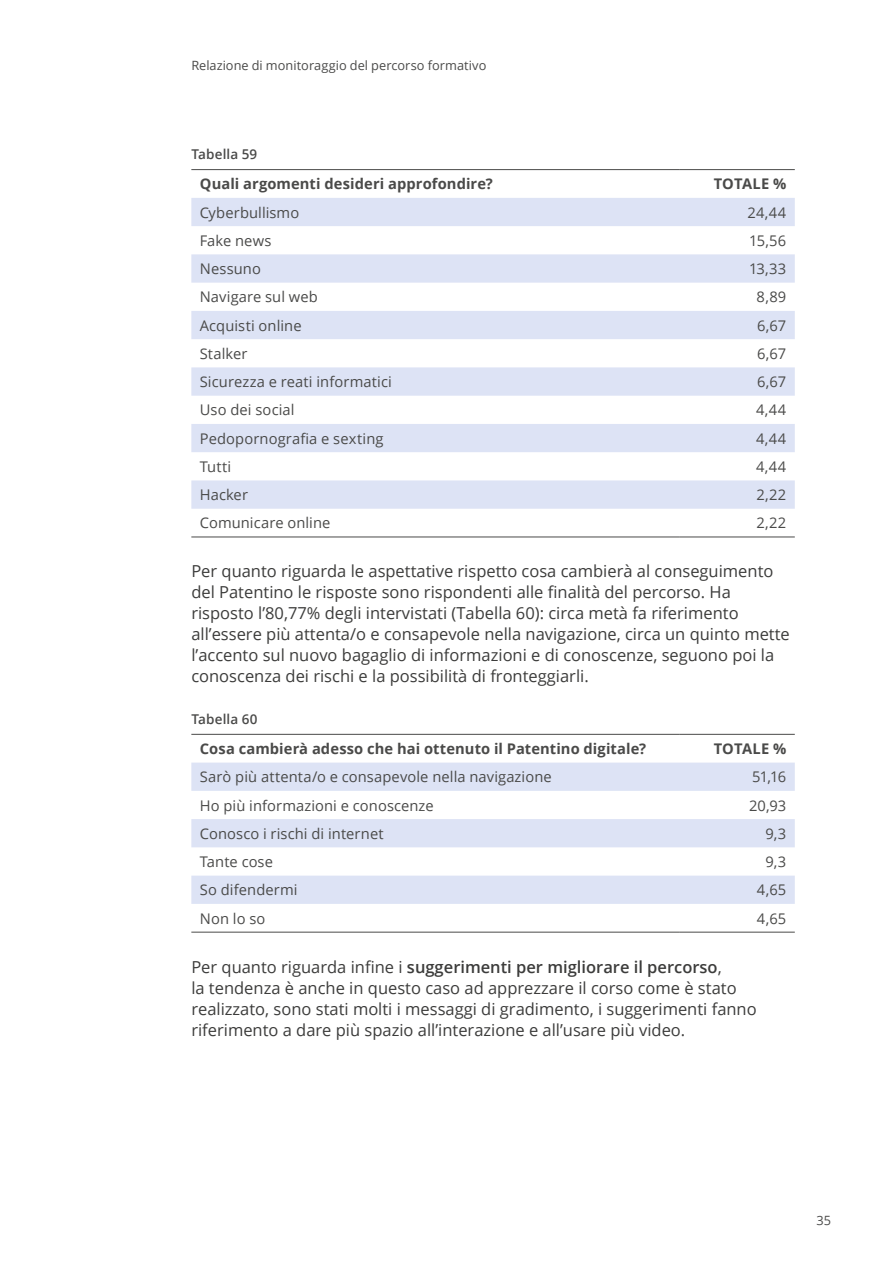
<style>
.page{position:relative;width:893px;height:1263px;background:#fff}
.page>*{position:absolute;margin:0;border:0;box-sizing:border-box;transform-origin:0 0}
.t1{font:16.5px/21px "Open Sans";color:#3c3c3b}
.t2{font:14.7px "Open Sans";letter-spacing:.005em;color:#4a4a49}
.t3{font:700 14.7px "Open Sans";letter-spacing:.005em;color:#4a4a49}
.t4{font:600 13.5px "Open Sans";letter-spacing:.01em;color:#4a4a49}
.t5{font:12.75px "Open Sans";letter-spacing:.005em;color:#4a4a49}
.s1{font-weight:600}
</style>
<div class="page">
<svg style="left:191px;top:198px;width:604px;height:311px;fill:#dde3f5"></svg>
<hr style="left:191px;top:169px;width:488px;height:1px;background:#4a4a49">
<hr style="left:679px;top:169px;width:116px;height:1px;background:#4a4a49">
<hr style="left:191px;top:537px;width:488px;height:1px;background:#4a4a49">
<hr style="left:679px;top:537px;width:116px;height:1px;background:#4a4a49">
<svg style="left:191px;top:762px;width:604px;height:142px;fill:#dde3f5"></svg>
<hr style="left:191px;top:734px;width:488px;height:1px;background:#4a4a49">
<hr style="left:679px;top:734px;width:116px;height:1px;background:#4a4a49">
<hr style="left:191px;top:932px;width:488px;height:1px;background:#4a4a49">
<hr style="left:679px;top:932px;width:116px;height:1px;background:#4a4a49">
<p class="t5" style="left:191px;top:57px;width:297px">Relazione di monitoraggio del percorso formativo</p>
<p class="t4" style="left:191px;top:145px;width:67px">Tabella 59</p>
<p class="t3" style="left:200px;top:174px;width:295px">Quali argomenti desideri approfondire?</p>
<p class="t3" style="left:714px;top:174px;width:74px">TOTALE %</p>
<p class="t2" style="left:200px;top:202px;width:101px">Cyberbullismo</p>
<p class="t2" style="left:748px;top:202px;width:40px">24,44</p>
<p class="t2" style="left:200px;top:230px;width:73px">Fake news</p>
<p class="t2" style="left:749px;top:230px;width:39px">15,56</p>
<p class="t2" style="left:200px;top:259px;width:63px">Nessuno</p>
<p class="t2" style="left:749px;top:259px;width:39px">13,33</p>
<p class="t2" style="left:200px;top:287px;width:119px">Navigare sul web</p>
<p class="t2" style="left:757px;top:287px;width:31px">8,89</p>
<p class="t2" style="left:200px;top:315px;width:103px">Acquisti online</p>
<p class="t2" style="left:757px;top:315px;width:31px">6,67</p>
<p class="t2" style="left:200px;top:343px;width:49px">Stalker</p>
<p class="t2" style="left:757px;top:343px;width:31px">6,67</p>
<p class="t2" style="left:200px;top:372px;width:193px">Sicurezza e reati informatici</p>
<p class="t2" style="left:757px;top:372px;width:31px">6,67</p>
<p class="t2" style="left:200px;top:400px;width:96px">Uso dei social</p>
<p class="t2" style="left:756px;top:400px;width:32px">4,44</p>
<p class="t2" style="left:200px;top:428px;width:185px">Pedopornografia e sexting</p>
<p class="t2" style="left:756px;top:428px;width:32px">4,44</p>
<p class="t2" style="left:200px;top:456px;width:33px">Tutti</p>
<p class="t2" style="left:756px;top:456px;width:32px">4,44</p>
<p class="t2" style="left:200px;top:485px;width:50px">Hacker</p>
<p class="t2" style="left:756px;top:485px;width:31px">2,22</p>
<p class="t2" style="left:200px;top:513px;width:132px">Comunicare online</p>
<p class="t2" style="left:756px;top:513px;width:31px">2,22</p>
<p class="t1" style="left:191px;top:560px;width:600px">Per quanto riguarda le aspettative rispetto cosa cambierà al conseguimento del Patentino le risposte sono rispondenti alle finalità del percorso. Ha risposto l’80,77% degli intervistati (Tabella 60): circa metà fa riferimento all’essere più attenta/o e consapevole nella navigazione, circa un quinto mette l’accento sul nuovo bagaglio di informazioni e di conoscenze, seguono poi la conoscenza dei rischi e la possibilità di fronteggiarli.</p>
<p class="t4" style="left:191px;top:710px;width:68px">Tabella 60</p>
<p class="t3" style="left:200px;top:738px;width:448px">Cosa cambierà adesso che hai ottenuto il Patentino digitale?</p>
<p class="t3" style="left:714px;top:738px;width:74px">TOTALE %</p>
<p class="t2" style="left:200px;top:767px;width:353px">Sarò più attenta/o e consapevole nella navigazione</p>
<p class="t2" style="left:752px;top:767px;width:36px">51,16</p>
<p class="t2" style="left:200px;top:795px;width:235px">Ho più informazioni e conoscenze</p>
<p class="t2" style="left:749px;top:795px;width:39px">20,93</p>
<p class="t2" style="left:200px;top:823px;width:185px">Conosco i rischi di internet</p>
<p class="t2" style="left:765px;top:823px;width:22px">9,3</p>
<p class="t2" style="left:200px;top:852px;width:75px">Tante cose</p>
<p class="t2" style="left:765px;top:852px;width:22px">9,3</p>
<p class="t2" style="left:200px;top:880px;width:99px">So difendermi</p>
<p class="t2" style="left:757px;top:880px;width:31px">4,65</p>
<p class="t2" style="left:200px;top:908px;width:67px">Non lo so</p>
<p class="t2" style="left:757px;top:908px;width:31px">4,65</p>
<p class="t1" style="left:191px;top:956px;width:567px">Per quanto riguarda infine i <span class="s1">suggerimenti per migliorare il percorso</span>,<br>la tendenza è anche in questo caso ad apprezzare il corso come è stato realizzato, sono stati molti i messaggi di gradimento, i suggerimenti fanno riferimento a dare più spazio all’interazione e all’usare più video.</p>
<p class="t5" style="left:816px;top:1211px;width:16px">35</p>
</div>
